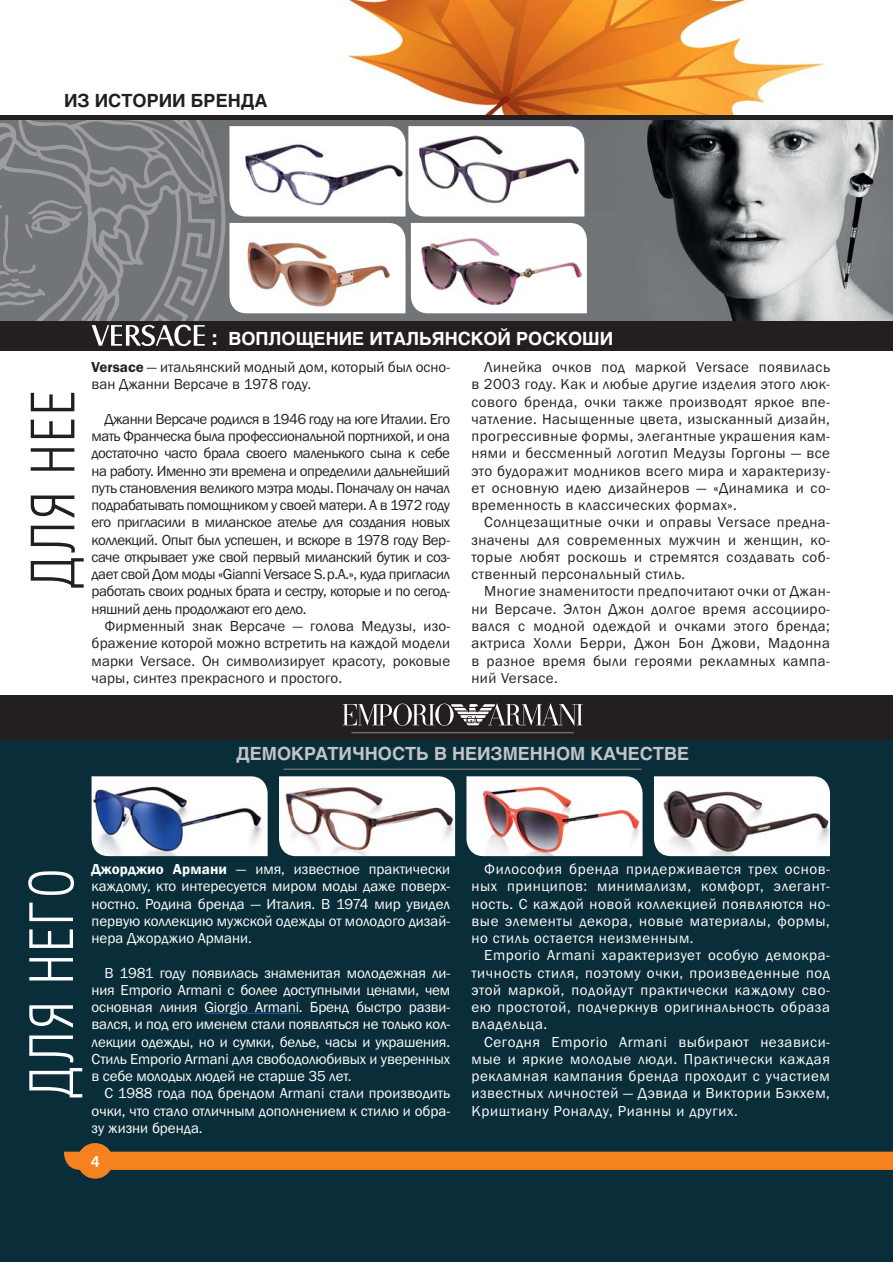
<style>
.page{position:relative;width:893px;height:1262px;background:#fff}
.page>*{position:absolute;margin:0;border:0;box-sizing:border-box;transform-origin:0 0}
.t1{font:300 60.6px "Helios Cond";letter-spacing:.05em;color:#fff;scale:.92 1}
.t2{font:300 60.6px "Helios Cond";letter-spacing:.05em;color:#231f20;scale:.92 1}
.t3{font:700 18px "Helios";color:#c2c4c6}
.t4{font:700 18px "Helios";color:#fff}
.t5{font:700 18px "Helios";color:#231f20}
.t6{font:600 16.5px "Myriad Pro";color:#fff}
.t7{font:15px/17.2px "Franklin Gothic";letter-spacing:.01em;color:#231f20;text-align:justify}
.t8{font:15px/17.2px "Franklin Gothic";letter-spacing:.01em;color:#fff;text-align:justify}
.s1{font-size:21px}
.s2{font-weight:600}
</style>
<div class="page">
<img style="left:347px;top:0;width:478px;height:115px">
<img style="left:205px;top:120px;width:687px;height:201px">
<img style="left:205px;top:120px;width:20px;height:196px">
<div style="left:0;top:321px;width:892px;height:30px;background:#231f20"></div>
<div style="left:0;top:115px;width:892px;height:5px;background:#231f20"></div>
<img style="left:229px;top:126px;width:176px;height:90px">
<img style="left:408px;top:126px;width:176px;height:90px">
<img style="left:229px;top:223px;width:176px;height:90px">
<img style="left:411px;top:223px;width:175px;height:90px">
<svg style="left:0;top:120px;width:205px;height:227px;background:#76787a"></svg>
<div style="left:0;top:740px;width:892px;height:522px;background:#0a2e39"></div>
<div style="left:0;top:696px;width:892px;height:44px;background:#231f20"></div>
<hr style="left:351px;top:732px;width:222px;height:1px;background:#696a6c">
<hr style="left:283px;top:768px;width:358px;height:2px;background:#696a6c">
<hr style="left:204px;top:1013px;width:95px;height:1px;background:#2062ae">
<img style="left:91px;top:776px;width:176px;height:80px">
<img style="left:279px;top:776px;width:176px;height:80px">
<img style="left:466px;top:776px;width:176px;height:80px">
<img style="left:654px;top:776px;width:175px;height:80px">
<svg style="left:342px;top:703px;width:240px;height:23px"></svg>
<svg style="left:64px;top:1151px;width:828px;height:19px;background:#eb7e20"></svg>
<div style="left:77px;top:1143px;width:36px;height:35px;background:#f5821f;border-radius:50%"></div>
<p class="t5" style="left:64px;top:94px;width:205px">ИЗ ИСТОРИИ БРЕНДА</p>
<p class="t4" style="left:211px;top:332px;width:403px"><span class="s1">:</span> ВОПЛОЩЕНИЕ ИТАЛЬЯНСКОЙ РОСКОШИ</p>
<p class="t7" style="left:91px;top:360px;width:360px"><span class="s2">Versace</span> — итальянский модный дом, который был осно&shy;ван Джанни Версаче в 1978 году.</p>
<p class="t7" style="left:91px;top:411px;width:360px;text-indent:13px">Джанни Версаче родился в 1946 году на юге Италии. Его мать Франческа была профессиональной портнихой, и она достаточно часто брала своего маленького сына к себе на работу. Именно эти времена и определили дальнейший путь становления великого мэтра моды. Поначалу он начал подрабатывать помощником у своей матери. А в 1972 году его пригласили в миланское ателье для создания новых коллекций. Опыт был успешен, и вскоре в 1978 году Вер&shy;саче открывает уже свой первый миланский бутик и соз&shy;дает свой Дом моды «Gianni Versace S. p.A.», куда пригласил работать своих родных брата и сестру, которые и по сегод&shy;няшний день продолжают его дело.</p>
<p class="t7" style="left:91px;top:618px;width:360px;text-indent:13px">Фирменный знак Версаче — голова Медузы, изо&shy;бражение которой можно встретить на каждой модели марки Versace. Он символизирует красоту, роковые чары, синтез прекрасного и простого.</p>
<h1 class="t2" style="left:31px;top:589px;width:217px;rotate:-90deg">ДЛЯ НЕЕ</h1>
<p class="t7" style="left:471px;top:360px;width:360px;text-indent:13px">Линейка очков под маркой Versace появилась в 2003 году. Как и любые другие изделия этого люк&shy;сового бренда, очки также производят яркое впе&shy;чатление. Насыщенные цвета, изысканный дизайн, прогрессивные формы, элегантные украшения кам&shy;нями и бессменный логотип Медузы Горгоны — все это будоражит модников всего мира и характеризу&shy;ет основную идею дизайнеров — «Динамика и со&shy;временность в классических формах».</p>
<p class="t7" style="left:471px;top:515px;width:360px;text-indent:13px">Солнцезащитные очки и оправы Versace предна&shy;значены для современных мужчин и женщин, ко&shy;торые любят роскошь и стремятся создавать соб&shy;ственный персональный стиль.</p>
<p class="t7" style="left:471px;top:584px;width:360px;text-indent:13px">Многие знаменитости предпочитают очки от Джан&shy;ни Версаче. Элтон Джон долгое время ассоцииро&shy;вался с модной одеждой и очками этого бренда; актриса Холли Берри, Джон Бон Джови, Мадонна в разное время были героями рекламных кампа&shy;ний Versace.</p>
<p class="t3" style="left:236px;top:747px;width:454px">ДЕМОКРАТИЧНОСТЬ В НЕИЗМЕННОМ КАЧЕСТВЕ</p>
<h1 class="t1" style="left:29px;top:1099px;width:252px;rotate:-90deg">ДЛЯ НЕГО</h1>
<p class="t8" style="left:91px;top:861px;width:360px"><span class="s2">Джорджио Армани</span> — имя, известное практически каждому, кто интересуется миром моды даже поверх&shy;ностно. Родина бренда — Италия. В 1974 мир увидел первую коллекцию мужской одежды от молодого дизай&shy;нера Джорджио Армани.</p>
<p class="t8" style="left:91px;top:965px;width:360px;text-indent:13px">В 1981 году появилась знаменитая молодежная ли&shy;ния Emporio Armani с более доступными ценами, чем основная линия Giorgio Armani. Бренд быстро разви&shy;вался, и под его именем стали появляться не только кол&shy;лекции одежды, но и сумки, белье, часы и украшения.<br>Стиль Emporio Armani для свободолюбивых и уверенных в себе молодых людей не старше 35 лет.</p>
<p class="t8" style="left:91px;top:1086px;width:360px;text-indent:13px">С 1988 года под брендом Armani стали производить очки, что стало отличным дополнением к стилю и обра&shy;зу жизни бренда.</p>
<p class="t6" style="left:91px;top:1155px;width:10px">4</p>
<p class="t8" style="left:471px;top:861px;width:360px;text-indent:13px">Философия бренда придерживается трех основ&shy;ных принципов: минимализм, комфорт, элегант&shy;ность. С каждой новой коллекцией появляются но&shy;вые элементы декора, новые материалы, формы, но стиль остается неизменным.</p>
<p class="t8" style="left:471px;top:948px;width:360px;text-indent:13px">Emporio Armani характеризует особую демокра&shy;тичность стиля, поэтому очки, произведенные под этой маркой, подойдут практически каждому сво&shy;ею простотой, подчеркнув оригинальность образа владельца.</p>
<p class="t8" style="left:471px;top:1034px;width:360px;text-indent:13px">Сегодня Emporio Armani выбирают независи&shy;мые и яркие молодые люди. Практически каждая рекламная кампания бренда проходит с участием известных личностей — Дэвида и Виктории Бэкхем, Криштиану Роналду, Рианны и других.</p>
</div>
